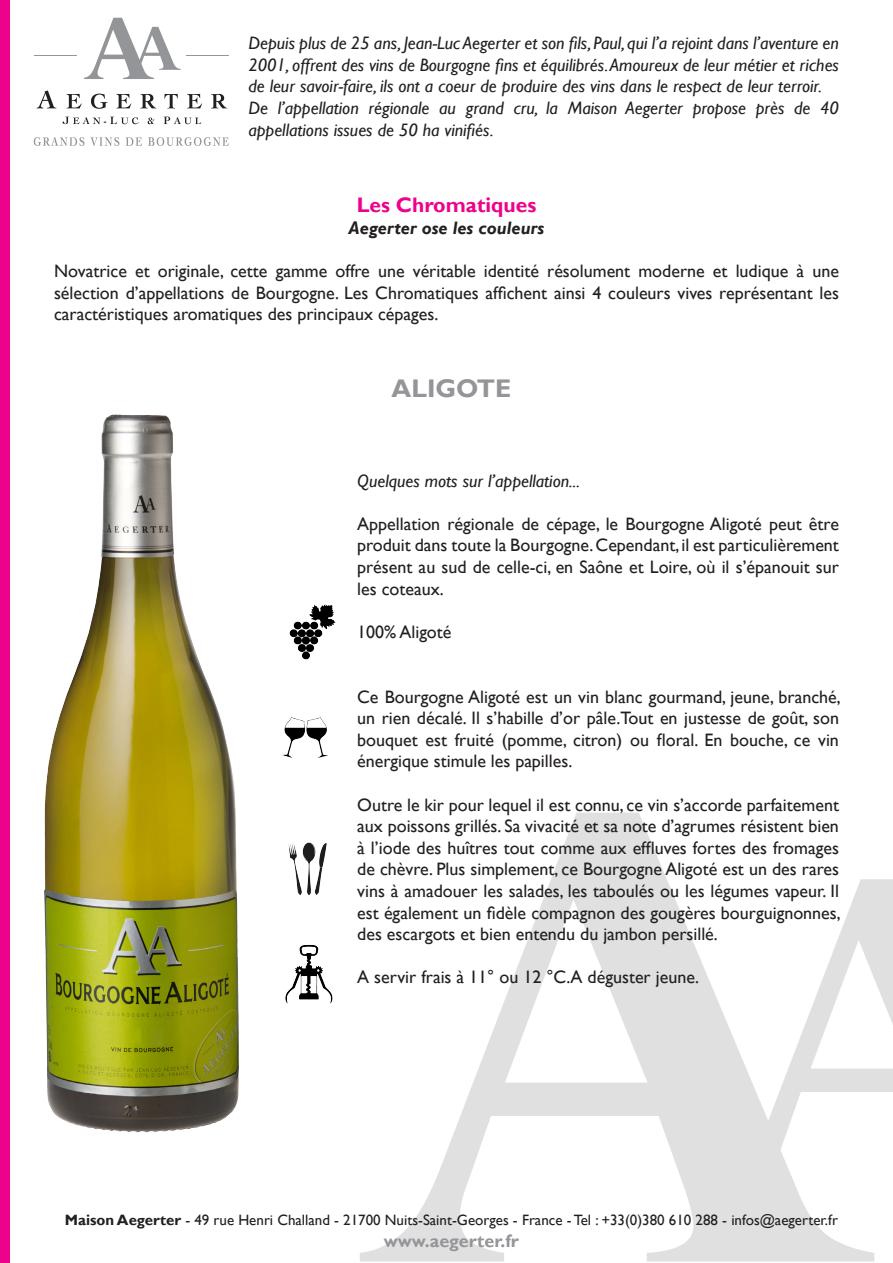
<style>
.page{position:relative;width:893px;height:1263px;background:#fff}
.page>*{position:absolute;margin:0;border:0;box-sizing:border-box;transform-origin:0 0}
.t1{font:700 25.5px "Gill Sans";color:#939598}
.t2{font:700 21px "Gill Sans";color:#ed028c}
.t3{font:18px/21.6px "Gill Sans";color:#231f20;text-align:justify}
.t4{font:italic 18px/21.6px "Gill Sans";color:#231f20;text-align:justify}
.t5{font:italic 700 18px "Gill Sans";color:#231f20}
.t6{font:700 18px "Gill Sans";color:#939598}
.t7{font:15px "Gill Sans";color:#231f20}
.s1{font-weight:700}
</style>
<div class="page">
<svg style="left:360px;top:813px;width:533px;height:448px"></svg>
<svg style="left:63px;top:117px;width:76px;height:7px"></svg>
<svg style="left:148px;top:118px;width:7px;height:6px"></svg>
<svg style="left:164px;top:117px;width:37px;height:7px"></svg>
<svg style="left:37px;top:90px;width:19px;height:18px"></svg>
<svg style="left:67px;top:94px;width:15px;height:14px"></svg>
<svg style="left:91px;top:94px;width:17px;height:15px"></svg>
<svg style="left:116px;top:94px;width:15px;height:14px"></svg>
<svg style="left:140px;top:94px;width:16px;height:14px"></svg>
<svg style="left:164px;top:94px;width:14px;height:14px"></svg>
<svg style="left:187px;top:94px;width:15px;height:14px"></svg>
<svg style="left:211px;top:94px;width:16px;height:14px"></svg>
<svg style="left:34px;top:137px;width:85px;height:9px"></svg>
<svg style="left:126px;top:137px;width:16px;height:9px"></svg>
<svg style="left:148px;top:137px;width:81px;height:9px"></svg>
<svg style="left:84px;top:18px;width:97px;height:61px"></svg>
<hr style="left:186px;top:55px;width:43px;height:1px;background:#939598">
<hr style="left:34px;top:55px;width:42px;height:1px;background:#939598">
<img style="left:44px;top:414px;width:195px;height:719px">
<img style="left:288px;top:842px;width:39px;height:53px">
<img style="left:289px;top:604px;width:47px;height:56px">
<img style="left:285px;top:945px;width:48px;height:59px">
<img style="left:282px;top:717px;width:46px;height:41px">
<div style="left:0;top:0;width:10px;height:1263px;background:#ed028c"></div>
<p class="t4" style="left:248px;top:33px;width:592px">Depuis plus de 25 ans, Jean-Luc Aegerter et son fils, Paul, qui l’a rejoint dans l’aventure en 2001, offrent des vins de Bourgogne fins et équilibrés. Amoureux de leur métier et riches de leur savoir-faire, ils ont a coeur de produire des vins dans le respect de leur terroir.</p>
<p class="t4" style="left:248px;top:97px;width:592px">De l’appellation régionale au grand cru, la Maison Aegerter propose près de 40 appellations issues de 50 ha vinifiés.</p>
<p class="t2" style="left:357px;top:193px;width:181px">Les Chromatiques</p>
<p class="t5" style="left:349px;top:217px;width:197px">Aegerter ose les couleurs</p>
<p class="t3" style="left:54px;top:261px;width:786px">Novatrice et originale, cette gamme offre une véritable identité résolument moderne et ludique à une sélection d’appellations de Bourgogne. Les Chromatiques affichent ainsi 4 couleurs vives représentant les caractéristiques aromatiques des principaux cépages.</p>
<p class="t1" style="left:391px;top:373px;width:122px">ALIGOTE</p>
<p class="t4" style="left:357px;top:470px;width:224px">Quelques mots sur l’appellation...</p>
<p class="t3" style="left:357px;top:513px;width:483px">Appellation régionale de cépage, le Bourgogne Aligoté peut être produit dans toute la Bourgogne. Cependant, il est particulièrement présent au sud de celle-ci, en Saône et Loire, où il s’épanouit sur les coteaux.</p>
<p class="t3" style="left:357px;top:621px;width:96px">100% Aligoté</p>
<p class="t3" style="left:357px;top:686px;width:485px">Ce Bourgogne Aligoté est un vin blanc gourmand, jeune, branché, un rien décalé. Il s’habille d’or pâle.Tout en justesse de goût, son bouquet est fruité (pomme, citron) ou floral. En bouche, ce vin énergique stimule les papilles.</p>
<p class="t3" style="left:357px;top:794px;width:485px">Outre le kir pour lequel il est connu, ce vin s’accorde parfaitement aux poissons grillés. Sa vivacité et sa note d’agrumes résistent bien à l’iode des huîtres tout comme aux effluves fortes des fromages de chèvre. Plus simplement, ce Bourgogne Aligoté est un des rares vins à amadouer les salades, les taboulés ou les légumes vapeur. Il est également un fidèle compagnon des gougères bourguignonnes, des escargots et bien entendu du jambon persillé.</p>
<p class="t3" style="left:357px;top:967px;width:344px">A servir frais à 11° ou 12 °C.A déguster jeune.</p>
<p class="t7" style="left:65px;top:1211px;width:774px"><span class="s1">Maison Aegerter</span> - 49 rue Henri Challand - 21700 Nuits-Saint-Georges - France - Tel : +33(0)380 610 288 - infos@aegerter.fr</p>
<p class="t6" style="left:384px;top:1230px;width:137px">www.aegerter.fr</p>
</div>
